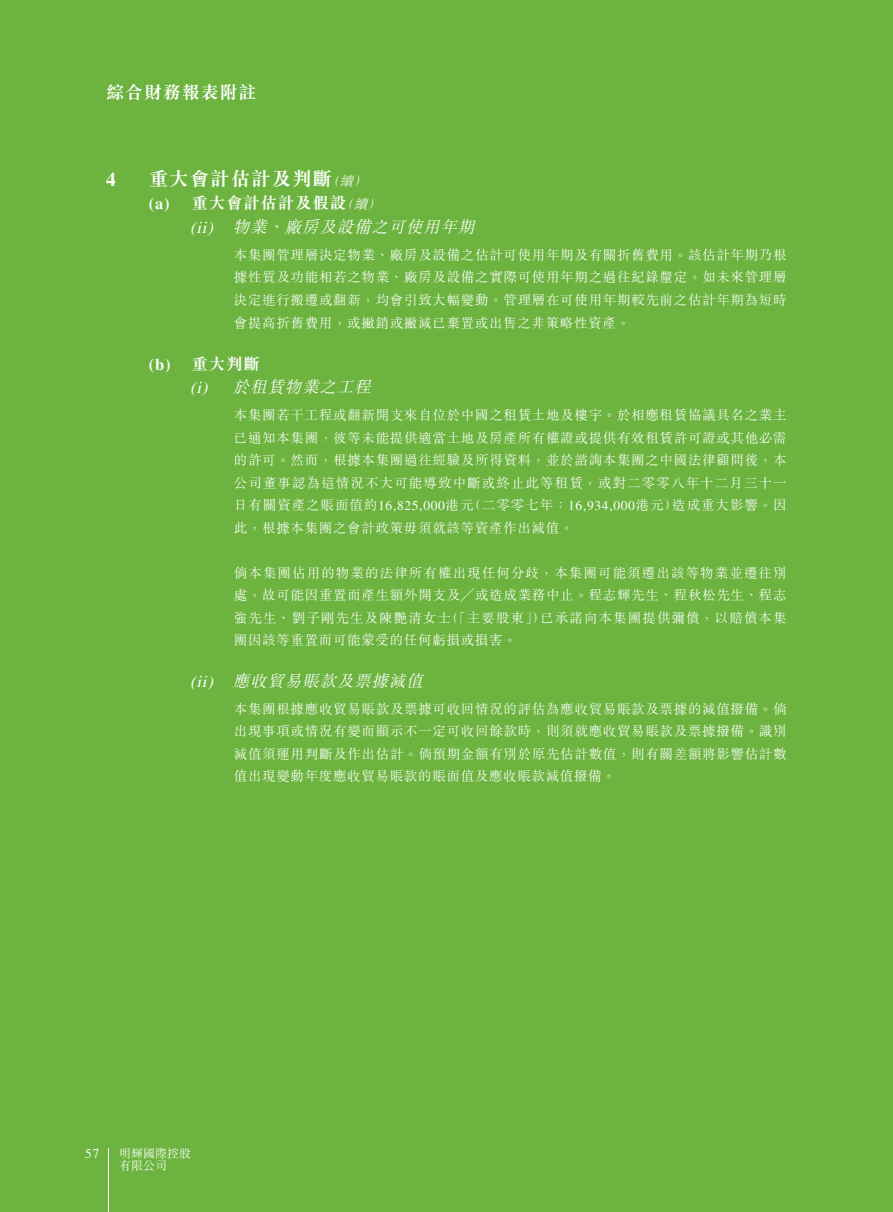
<style>
.page{position:relative;width:893px;height:1212px;background:#6cb43f}
.page>*{position:absolute;margin:0;border:0;box-sizing:border-box;transform-origin:0 0}
.t1{font:700 19.5px "M Sung HK";letter-spacing:.05em;color:#fff}
.t2{font:700 19.5px "Times LT Std";color:#fff}
.t3{font:700 18px "M Sung HK";letter-spacing:.05em;color:#fff}
.t4{font:italic 300 16.5px/23.7px "M Sung HK";color:#fff}
.t5{font:300 13.5px/22.5px "M Sung HK";letter-spacing:.05em;color:#fff;text-align:justify}
.t6{font:13.5px "Times LT Std";color:#fff}
.t7{font:300 12px/12px "M Sung HK";color:#fff}
.s1{font-weight:300;font-style:italic;font-size:13.5px}
.s2{font-family:"Times LT Std";font-weight:700;font-style:normal}
.s3{font-weight:700;font-style:normal}
.s4{font-size:13.5px}
.s5{font-family:"Times LT Std";font-weight:400}
</style>
<div class="page">
<hr style="left:108px;top:1148px;width:1px;height:64px;background:#fff">
<p class="t3" style="left:106px;top:80px;width:152px">綜合財務報表附註</p>
<p class="t2" style="left:106px;top:167px;width:11px">4</p>
<p class="t1" style="left:149px;top:165px;width:224px">重大會計估計及判斷<span class="s1">（續）</span></p>
<p class="t4" style="left:190px;top:191px;width:291px;text-indent:-41px"><span class="s2">(a)</span> <span class="s3">重大會計估計及假設</span><span class="s4">（續）<br></span><span class="s5">(ii)</span> 物業、廠房及設備之可使用年期</p>
<p class="t5" style="left:234px;top:243px;width:554px">本集團管理層決定物業、廠房及設備之估計可使用年期及有關折舊費用。該估計年期乃根據性質及功能相若之物業、廠房及設備之實際可使用年期之過往紀錄釐定。如未來管理層決定進行搬遷或翻新，均會引致大幅變動。管理層在可使用年期較先前之估計年期為短時會提高折舊費用，或撇銷或撇減已棄置或出售之非策略性資產。</p>
<p class="t4" style="left:190px;top:351px;width:187px;text-indent:-41px"><span class="s2">(b)</span> <span class="s3">重大判斷<br></span><span class="s5">(i)</span> 於租賃物業之工程</p>
<p class="t5" style="left:234px;top:403px;width:554px">本集團若干工程或翻新開支來自位於中國之租賃土地及樓宇。於相應租賃協議具名之業主已通知本集團，彼等未能提供適當土地及房產所有權證或提供有效租賃許可證或其他必需的許可。然而，根據本集團過往經驗及所得資料，並於諮詢本集團之中國法律顧問後，本公司董事認為這情況不大可能導致中斷或終止此等租賃，或對二零零八年十二月三十一日有關資產之賬面值約<span class="s5">16,825,000</span>港元（二零零七年：<span class="s5">16,934,000</span>港元）造成重大影響。因此，根據本集團之會計政策毋須就該等資產作出減值。</p>
<p class="t5" style="left:234px;top:561px;width:554px">倘本集團佔用的物業的法律所有權出現任何分歧，本集團可能須遷出該等物業並遷往別處，故可能因重置而產生額外開支及╱或造成業務中止。程志輝先生、程秋松先生、程志強先生、劉子剛先生及陳艷清女士（「主要股東」）已承諾向本集團提供彌償，以賠償本集團因該等重置而可能蒙受的任何虧損或損害。</p>
<p class="t4" style="left:190px;top:668px;width:239px"><span class="s5">(ii)</span> 應收貿易賬款及票據減值</p>
<p class="t5" style="left:234px;top:697px;width:554px">本集團根據應收貿易賬款及票據可收回情況的評估為應收貿易賬款及票據的減值撥備。倘出現事項或情況有變而顯示不一定可收回餘款時，則須就應收貿易賬款及票據撥備。識別減值須運用判斷及作出估計。倘預期金額有別於原先估計數值，則有關差額將影響估計數值出現變動年度應收貿易賬款的賬面值及應收賬款減值撥備。</p>
<p class="t6" style="left:85px;top:1146px;width:16px">57</p>
<p class="t7" style="left:119px;top:1147px;width:73px">明輝國際控股有限公司</p>
</div>
